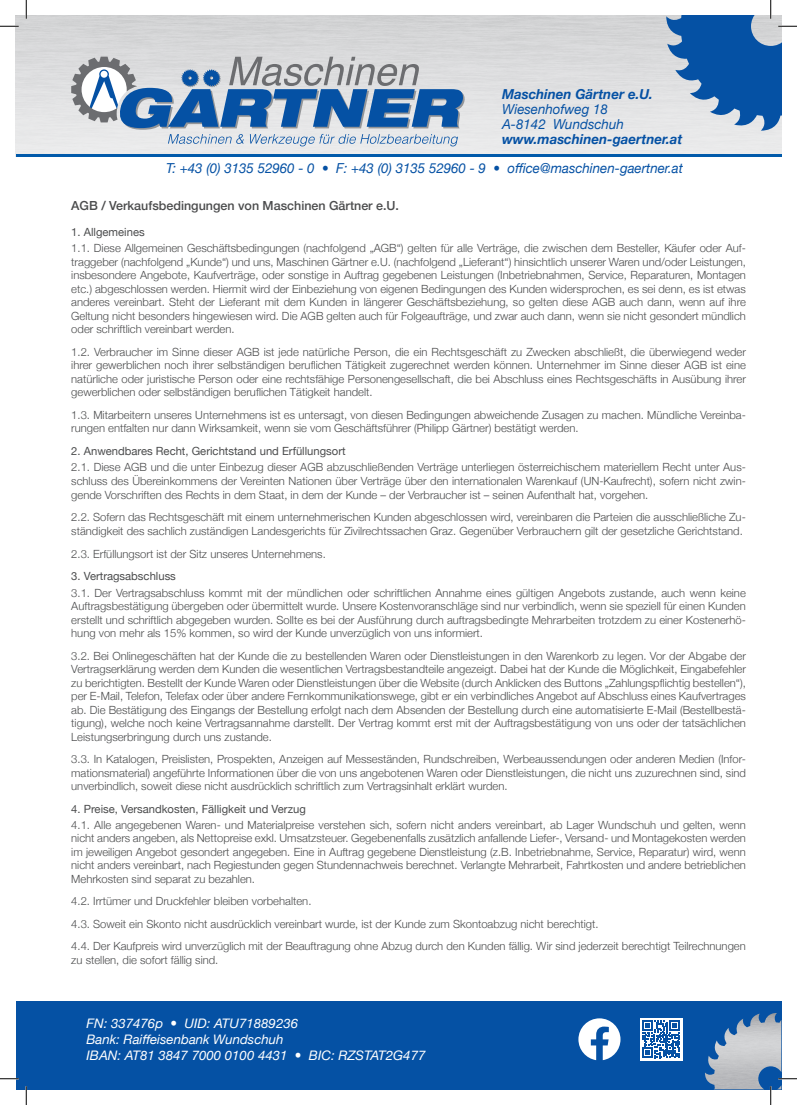
<style>
.page{position:relative;width:797px;height:1105px;background:#fff}
.page>*{position:absolute;margin:0;border:0;box-sizing:border-box;transform-origin:0 0}
.t1{font:italic 13.75px "Helvetica Neue";color:#0551a4}
.t2{font:italic 700 13.75px "Helvetica Neue";color:#0551a4}
.t3{font:italic 13.12px "Helvetica Neue";color:#fff}
.t4{font:500 12.5px "Helvetica Neue";color:#4b4c4d}
.t5{font:300 11.25px/13.5px "Helvetica Neue";color:#4b4c4d;text-align:justify}
.t6{font:11.25px "Helvetica Neue";color:#4b4c4d}
.s1{font-size:13.75px}
</style>
<div class="page">
<div style="left:16px;top:1001px;width:765px;height:88px;background:#0551a4"></div>
<hr style="left:16px;top:154px;width:765px;height:3px;background:#015aaa">
<img style="left:705px;top:1013px;width:76px;height:76px">
<svg style="left:578px;top:1018px;width:42px;height:42px"></svg>
<div style="left:640px;top:1018px;width:42px;height:42px;background:#fff"></div>
<svg style="left:642px;top:1020px;width:38px;height:38px"></svg>
<svg style="left:71px;top:57px;width:393px;height:89px;background:#95acc5"></svg>
<svg style="left:0;top:25px;width:19px;height:2px"></svg>
<svg style="left:0;top:1078px;width:19px;height:1px"></svg>
<svg style="left:778px;top:1078px;width:19px;height:1px"></svg>
<svg style="left:25px;top:0;width:2px;height:19px"></svg>
<svg style="left:25px;top:1086px;width:2px;height:19px"></svg>
<svg style="left:666px;top:0;width:131px;height:131px"></svg>
<svg style="left:770px;top:1086px;width:1px;height:19px"></svg>
<p class="t2" style="left:502px;top:83px;width:152px">Maschinen Gärtner e.U.</p>
<p class="t1" style="left:502px;top:99px;width:107px">Wiesenhofweg 18</p>
<p class="t1" style="left:502px;top:114px;width:123px">A-8142 Wundschuh</p>
<p class="t2" style="left:502px;top:128px;width:182px">www.maschinen-gaertner.at</p>
<p class="t1" style="left:166px;top:158px;width:518px">T: +43 (0) 3135 52960 - 0 • F: +43 (0) 3135 52960 - 9 • office@maschinen-gaertner.at</p>
<p class="t4" style="left:71px;top:196px;width:329px">AGB / Verkaufsbedingungen von Maschinen Gärtner e.U.</p>
<p class="t6" style="left:71px;top:224px;width:75px">1. Allgemeines</p>
<p class="t5" style="left:71px;top:240px;width:676px">1.1. Diese Allgemeinen Geschäftsbedingungen (nachfolgend „AGB“) gelten für alle Verträge, die zwischen dem Besteller, Käufer oder Auf&shy;traggeber (nachfolgend „Kunde“) und uns, Maschinen Gärtner e.U. (nachfolgend „Lieferant“) hinsichtlich unserer Waren und/oder Leistungen, insbesondere Angebote, Kaufverträge, oder sonstige in Auftrag gegebenen Leistungen (Inbetriebnahmen, Service, Reparaturen, Montagen etc.) abgeschlossen werden. Hiermit wird der Einbeziehung von eigenen Bedingungen des Kunden widersprochen, es sei denn, es ist etwas anderes vereinbart. Steht der Lieferant mit dem Kunden in längerer Geschäftsbeziehung, so gelten diese AGB auch dann, wenn auf ihre Geltung nicht besonders hingewiesen wird. Die AGB gelten auch für Folgeaufträge, und zwar auch dann, wenn sie nicht gesondert mündlich oder schriftlich vereinbart werden.</p>
<p class="t5" style="left:71px;top:344px;width:676px">1.2. Verbraucher im Sinne dieser AGB ist jede natürliche Person, die ein Rechtsgeschäft zu Zwecken abschließt, die überwiegend weder ihrer gewerblichen noch ihrer selbständigen beruflichen Tätigkeit zugerechnet werden können. Unternehmer im Sinne dieser AGB ist eine natürliche oder juristische Person oder eine rechtsfähige Personengesellschaft, die bei Abschluss eines Rechtsgeschäfts in Ausübung ihrer gewerblichen oder selbständigen beruflichen Tätigkeit handelt.</p>
<p class="t5" style="left:71px;top:407px;width:676px">1.3. Mitarbeitern unseres Unternehmens ist es untersagt, von diesen Bedingungen abweichende Zusagen zu machen. Mündliche Vereinba&shy;rungen entfalten nur dann Wirksamkeit, wenn sie vom Geschäftsführer (Philipp Gärtner) bestätigt werden.</p>
<p class="t6" style="left:71px;top:443px;width:276px">2. Anwendbares Recht, Gerichtstand und Erfüllungsort</p>
<p class="t5" style="left:71px;top:459px;width:676px">2.1. Diese AGB und die unter Einbezug dieser AGB abzuschließenden Verträge unterliegen österreichischem materiellem Recht unter Aus&shy;schluss des Übereinkommens der Vereinten Nationen über Verträge über den internationalen Warenkauf (UN-Kaufrecht), sofern nicht zwin&shy;gende Vorschriften des Rechts in dem Staat, in dem der Kunde – der Verbraucher ist – seinen Aufenthalt hat, vorgehen.</p>
<p class="t5" style="left:71px;top:510px;width:676px">2.2. Sofern das Rechtsgeschäft mit einem unternehmerischen Kunden abgeschlossen wird, vereinbaren die Parteien die ausschließliche Zu&shy;ständigkeit des sachlich zuständigen Landesgerichts für Zivilrechtssachen Graz. Gegenüber Verbrauchern gilt der gesetzliche Gerichtstand.</p>
<p class="t5" style="left:71px;top:546px;width:256px">2.3. Erfüllungsort ist der Sitz unseres Unternehmens.</p>
<p class="t6" style="left:71px;top:568px;width:106px">3. Vertragsabschluss</p>
<p class="t5" style="left:71px;top:585px;width:676px">3.1. Der Vertragsabschluss kommt mit der mündlichen oder schriftlichen Annahme eines gültigen Angebots zustande, auch wenn keine Auftragsbestätigung übergeben oder übermittelt wurde. Unsere Kostenvoranschläge sind nur verbindlich, wenn sie speziell für einen Kunden erstellt und schriftlich abgegeben wurden. Sollte es bei der Ausführung durch auftragsbedingte Mehrarbeiten trotzdem zu einer Kostenerhö&shy;hung von mehr als 15% kommen, so wird der Kunde unverzüglich von uns informiert.</p>
<p class="t5" style="left:71px;top:648px;width:676px">3.2. Bei Onlinegeschäften hat der Kunde die zu bestellenden Waren oder Dienstleistungen in den Warenkorb zu legen. Vor der Abgabe der Vertragserklärung werden dem Kunden die wesentlichen Vertragsbestandteile angezeigt. Dabei hat der Kunde die Möglichkeit, Eingabefehler zu berichtigten. Bestellt der Kunde Waren oder Dienstleistungen über die Website (durch Anklicken des Buttons „Zahlungspflichtig bestellen“), per E-Mail, Telefon, Telefax oder über andere Fernkommunikationswege, gibt er ein verbindliches Angebot auf Abschluss eines Kaufvertrages ab. Die Bestätigung des Eingangs der Bestellung erfolgt nach dem Absenden der Bestellung durch eine automatisierte E-Mail (Bestellbestä&shy;tigung), welche noch keine Vertragsannahme darstellt. Der Vertrag kommt erst mit der Auftragsbestätigung von uns oder der tatsächlichen Leistungserbringung durch uns zustande.</p>
<p class="t5" style="left:71px;top:751px;width:676px">3.3. In Katalogen, Preislisten, Prospekten, Anzeigen auf Messeständen, Rundschreiben, Werbeaussendungen oder anderen Medien (Infor&shy;mationsmaterial) angeführte Informationen über die von uns angebotenen Waren oder Dienstleistungen, die nicht uns zuzurechnen sind, sind unverbindlich, soweit diese nicht ausdrücklich schriftlich zum Vertragsinhalt erklärt wurden.</p>
<p class="t6" style="left:71px;top:800px;width:236px">4. Preise, Versandkosten, Fälligkeit und Verzug</p>
<p class="t5" style="left:71px;top:817px;width:676px">4.1. Alle angegebenen Waren- und Materialpreise verstehen sich, sofern nicht anders vereinbart, ab Lager Wundschuh und gelten, wenn nicht anders angeben, als Nettopreise exkl. Umsatzsteuer. Gegebenenfalls zusätzlich anfallende Liefer-, Versand- und Montagekosten werden im jeweiligen Angebot gesondert angegeben. Eine in Auftrag gegebene Dienstleistung (z.B. Inbetriebnahme, Service, Reparatur) wird, wenn nicht anders vereinbart, nach Regiestunden gegen Stundennachweis berechnet. Verlangte Mehrarbeit, Fahrtkosten und andere betrieblichen Mehrkosten sind separat zu bezahlen.</p>
<p class="t5" style="left:71px;top:894px;width:242px">4.2. Irrtümer und Druckfehler bleiben vorbehalten.</p>
<p class="t5" style="left:71px;top:916px;width:529px">4.3. Soweit ein Skonto nicht ausdrücklich vereinbart wurde, ist der Kunde zum Skontoabzug nicht berechtigt.</p>
<p class="t5" style="left:71px;top:939px;width:676px">4.4. Der Kaufpreis wird unverzüglich mit der Beauftragung ohne Abzug durch den Kunden fällig. Wir sind jederzeit berechtigt Teilrechnungen zu stellen, die sofort fällig sind.</p>
<p class="t3" style="left:86px;top:1014px;width:213px">FN: 337476p <span class="s1">•</span> UID: ATU71889236</p>
<p class="t3" style="left:86px;top:1029px;width:198px">Bank: Raiffeisenbank Wundschuh</p>
<p class="t3" style="left:86px;top:1046px;width:340px">IBAN: AT81 3847 7000 0100 4431 <span class="s1">•</span> BIC: RZSTAT2G477</p>
</div>
